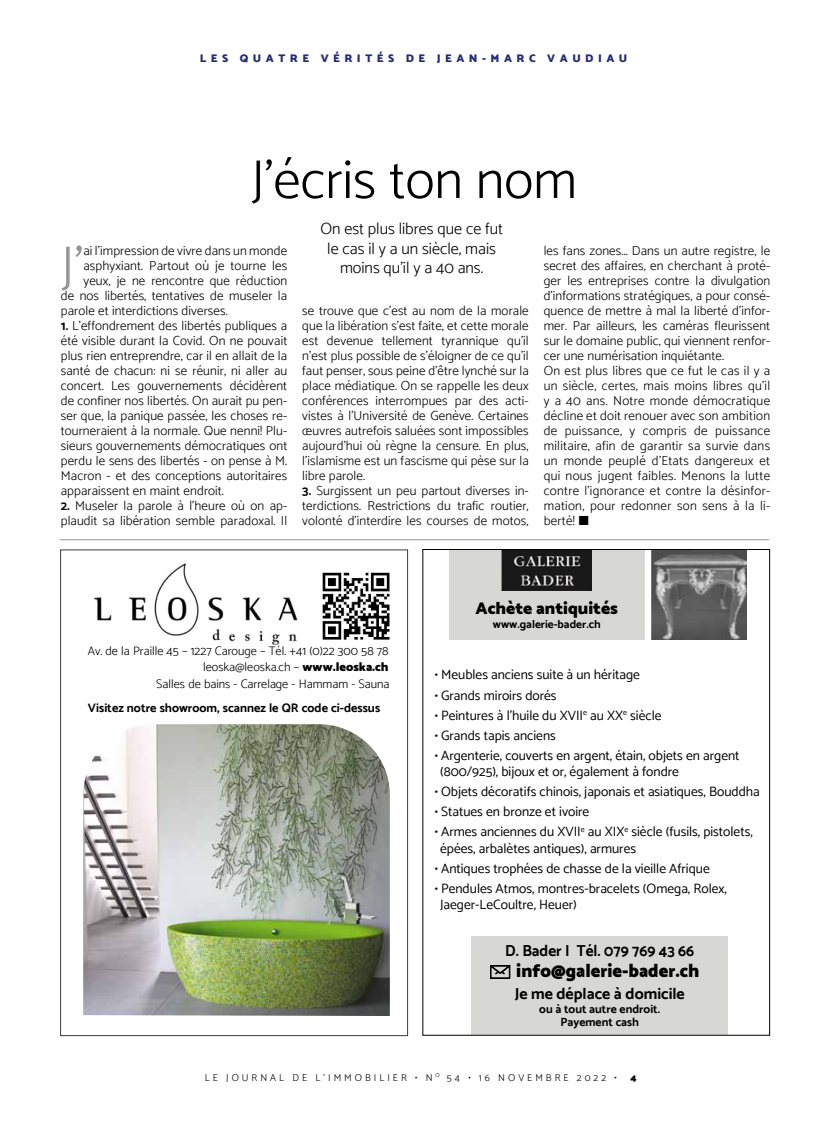
<style>
.page{position:relative;width:830px;height:1134px;background:#fff}
.page>*{position:absolute;margin:0;border:0;box-sizing:border-box;transform-origin:0 0}
.t1{font:300 56.38px "Catamaran";color:#979696}
.t2{font:300 55px "Catamaran";color:#000}
.t3{font:900 18.75px "Catamaran";color:#000;scale:.96 1}
.t4{font:900 17.12px "Catamaran";color:#000}
.t5{font:300 16.25px/19.5px "Catamaran";color:#000;text-align:center}
.t6{font:700 15.88px "Catamaran";color:#000;scale:.96 1}
.t7{font:700 15.88px "Catamaran";color:#000}
.t8{font:13.5px/16.2px "Catamaran";color:#000}
.t9{font:300 13.12px/15px "Catamaran";letter-spacing:.01em;color:#000;text-align:justify}
.t10{font:300 12.38px/15.1px "Catamaran";color:#000;text-align:right}
.t11{font:700 12.38px "Catamaran";color:#000}
.t12{font:700 11.88px/13.4px "Catamaran";color:#000;text-align:center}
.t13{font:700 11.5px "Catamaran";color:#000}
.t14{font:900 11.25px "Catamaran";letter-spacing:.4em;color:#232c77}
.t15{font:300 10px "Catamaran";letter-spacing:.3em;color:#000}
.t16{font:900 10px "Catamaran";color:#000}
.s1{font-weight:700}
.s2{font-weight:900}
</style>
<div class="page">
<hr style="left:60px;top:539px;width:708px;height:1px;background:#979696">
<div style="left:449px;top:549px;width:195px;height:90px;background:#d7d8d6"></div>
<img style="left:501px;top:551px;width:90px;height:39px">
<img style="left:651px;top:551px;width:95px;height:88px">
<div style="left:471px;top:937px;width:256px;height:98px;background:#d7d8d6"></div>
<svg style="left:490px;top:965px;width:20px;height:14px"></svg>
<img style="left:94px;top:564px;width:204px;height:81px">
<img style="left:83px;top:724px;width:306px;height:292px">
<img style="left:322px;top:572px;width:68px;height:68px">
<p class="t14" style="left:200px;top:51px;width:429px">LES QUATRE VÉRITÉS DE JEAN-MARC VAUDIAU</p>
<h2 class="t2" style="left:251px;top:147px;width:327px">J’écris ton nom</h2>
<h1 class="t1" style="left:61px;top:233px;width:24px">J’</h1>
<p class="t9" style="left:83px;top:243px;width:205px">ai l’impression de vivre dans un monde</p>
<p class="t9" style="left:83px;top:258px;width:205px">asphyxiant. Partout où je tourne les</p>
<p class="t9" style="left:83px;top:273px;width:205px">yeux, je ne rencontre que réduction</p>
<p class="t9" style="left:61px;top:288px;width:228px">de nos libertés, tentatives de museler la</p>
<p class="t9" style="left:61px;top:303px;width:168px">parole et interdictions diverses.</p>
<p class="t9" style="left:61px;top:318px;width:228px"><span class="s1">1.</span> L’effondrement des libertés publiques a été visible durant la Covid. On ne pouvait plus rien entreprendre, car il en allait de la santé de chacun: ni se réunir, ni aller au concert. Les gouvernements décidèrent de confiner nos libertés. On aurait pu pen&shy;ser que, la panique passée, les choses re&shy;tourneraient à la normale. Que nenni! Plu&shy;sieurs gouvernements démocratiques ont perdu le sens des libertés - on pense à M.<br>Macron - et des conceptions autoritaires apparaissent en maint endroit.</p>
<p class="t9" style="left:61px;top:498px;width:228px"><span class="s1">2.</span> Museler la parole à l’heure où on ap&shy;plaudit sa libération semble paradoxal. Il</p>
<p class="t5" style="left:320px;top:219px;width:184px">On est plus libres que ce fut le cas il y a un siècle, mais moins qu’il y a 40 ans.</p>
<p class="t9" style="left:302px;top:303px;width:228px">se trouve que c’est au nom de la morale que la libération s’est faite, et cette morale est devenue tellement tyrannique qu’il n’est plus possible de s’éloigner de ce qu’il faut penser, sous peine d’être lynché sur la place médiatique. On se rappelle les deux conférences interrompues par des acti&shy;vistes à l’Université de Genève. Certaines œuvres autrefois saluées sont impossibles aujourd’hui où règne la censure. En plus, l’islamisme est un fascisme qui pèse sur la libre parole.</p>
<p class="t9" style="left:302px;top:483px;width:228px"><span class="s1">3.</span> Surgissent un peu partout diverses in&shy;terdictions. Restrictions du trafic routier, volonté d’interdire les courses de motos,</p>
<p class="t9" style="left:543px;top:243px;width:228px;text-align:left">les fans zones... Dans un autre registre, le secret des affaires, en cherchant à proté&shy;ger les entreprises contre la divulgation d’informations stratégiques, a pour consé&shy;quence de mettre à mal la liberté d’infor&shy;mer. Par ailleurs, les caméras fleurissent sur le domaine public, qui viennent renfor&shy;cer une numérisation inquiétante.<br>On est plus libres que ce fut le cas il y a un siècle, certes, mais moins libres qu’il y a 40 ans. Notre monde démocratique décline et doit renouer avec son ambition de puissance, y compris de puissance militaire, afin de garantir sa survie dans un monde peuplé d’Etats dangereux et qui nous jugent faibles. Menons la lutte contre l’ignorance et contre la désinfor&shy;mation, pour redonner son sens à la li&shy;berté! ■</p>
<p class="t10" style="left:88px;top:643px;width:302px">Av. de la Praille 45 – 1227 Carouge – Tél. +41 (0)22 300 58 78 leoska@leoska.ch – <span class="s2">www.leoska.ch</span></p>
<p class="t10" style="left:156px;top:676px;width:235px">Salles de bains - Carrelage - Hammam - Sauna</p>
<p class="t11" style="left:88px;top:700px;width:293px">Visitez notre showroom, scannez le QR code ci-dessus</p>
<h3 class="t4" style="left:475px;top:598px;width:144px">Achète antiquités</h3>
<p class="t13" style="left:492px;top:617px;width:109px">www.galerie-bader.ch</p>
<p class="t8" style="left:434px;top:667px;width:207px">• Meubles anciens suite à un héritage</p>
<p class="t8" style="left:434px;top:687px;width:123px">• Grands miroirs dorés</p>
<p class="t8" style="left:434px;top:707px;width:228px">• Peintures à l’huile du XVII<sup>e</sup> au XX<sup>e</sup> siècle</p>
<p class="t8" style="left:434px;top:727px;width:123px">• Grands tapis anciens</p>
<p class="t8" style="left:440px;top:747px;width:301px;text-indent:-5px">• Argenterie, couverts en argent, étain, objets en argent (800/925), bijoux et or, également à fondre</p>
<p class="t8" style="left:434px;top:783px;width:326px">• Objets décoratifs chinois, japonais et asiatiques, Bouddha</p>
<p class="t8" style="left:434px;top:803px;width:156px">• Statues en bronze et ivoire</p>
<p class="t8" style="left:440px;top:823px;width:314px;text-indent:-5px">• Armes anciennes du XVII<sup>e</sup> au XIX<sup>e</sup> siècle (fusils, pistolets, épées, arbalètes antiques), armures</p>
<p class="t8" style="left:434px;top:860px;width:276px">• Antiques trophées de chasse de la vieille Afrique</p>
<p class="t8" style="left:440px;top:880px;width:288px;text-indent:-5px">• Pendules Atmos, montres-bracelets (Omega, Rolex,<br>Jaeger-LeCoultre, Heuer)</p>
<p class="t6" style="left:505px;top:941px;width:198px">D. Bader I Tél. 079 769 43 66</p>
<p class="t7" style="left:514px;top:984px;width:171px">Je me déplace à domicile</p>
<p class="t12" style="left:539px;top:1002px;width:122px">ou à tout autre endroit.<br>Payement cash</p>
<h3 class="t3" style="left:516px;top:959px;width:192px">info@galerie-bader.ch</h3>
<p class="t15" style="left:205px;top:1071px;width:413px">LE JOURNAL DE L’IMMOBILIER • N <sup>O</sup> 54 • 16 NOVEMBRE 2022 •</p>
<p class="t16" style="left:630px;top:1071px;width:8px">4</p>
</div>
